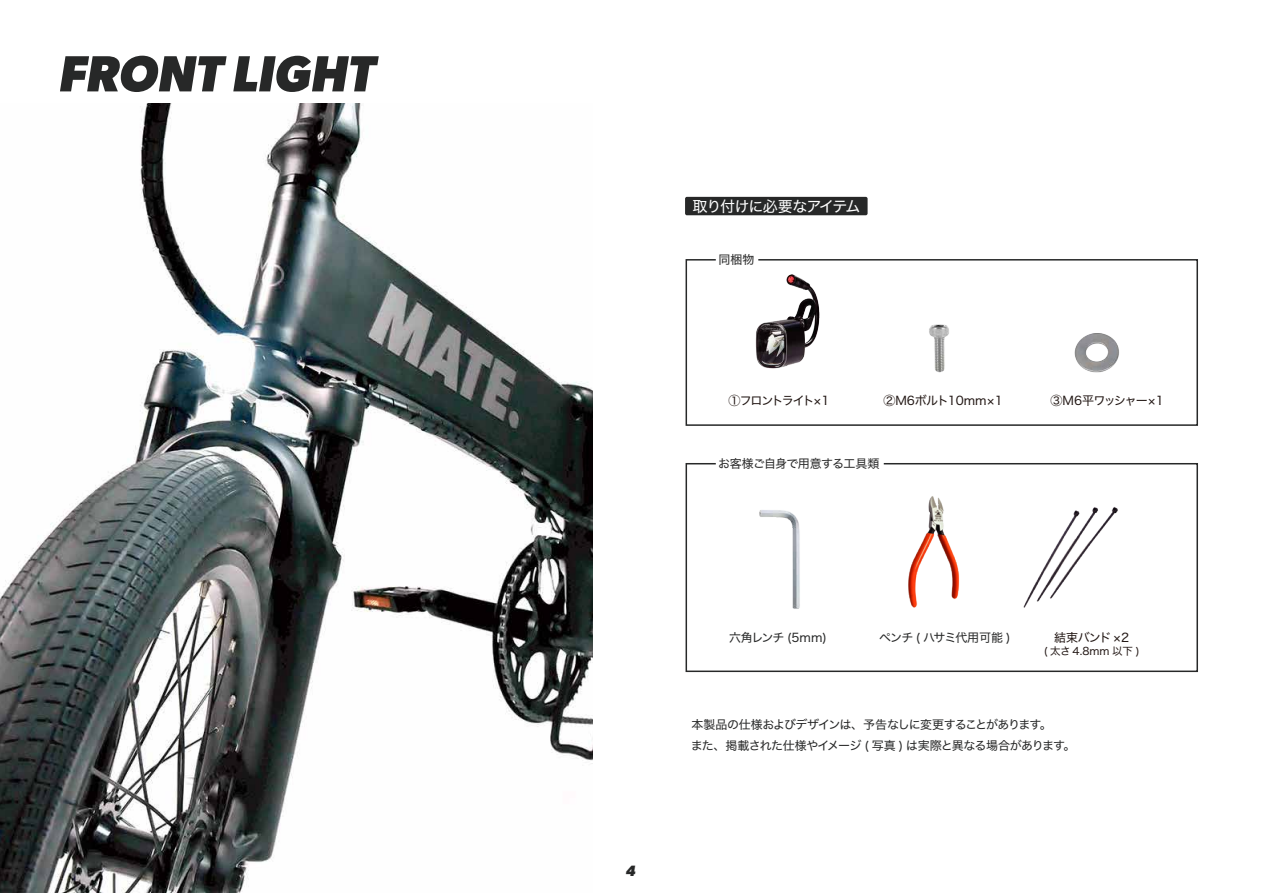
<style>
.page{position:relative;width:1263px;height:893px;background:#fff}
.page>*{position:absolute;margin:0;border:0;box-sizing:border-box;transform-origin:0 0}
.t1{font:italic 700 51px "Gibson";color:#272828}
.t2{font:15px "Hiragino Sans W4";letter-spacing:-.075em;color:#fff}
.t3{font:italic 700 15px "Gibson";color:#272828}
.t4{font:12px/21px "Hiragino Sans W4";letter-spacing:-.055em;color:#272828}
.t5{font:12px "Hiragino Sans W4";letter-spacing:-.07em;color:#231815}
.t6{font:12px "Hiragino Sans W4";letter-spacing:-.04em;color:#282828}
.t7{font:12px "Hiragino Sans W4";letter-spacing:-.08em;color:#272828}
.t8{font:12px "Hiragino Sans W4";color:#231815}
.t9{font:12px "Hiragino Sans W4";letter-spacing:-.1em;color:#231815}
.t10{font:10.5px "Hiragino Sans W4";color:#231815}
</style>
<div class="page">
<img style="left:0;top:103px;width:592px;height:790px">
<div style="left:685px;top:197px;width:182px;height:18px;background:#272828;border-radius:2px"></div>
<svg style="left:685px;top:259px;width:513px;height:167px"></svg>
<svg style="left:685px;top:463px;width:513px;height:210px"></svg>
<h1 class="t1" style="left:59px;top:43px;width:317px">FRONT LIGHT</h1>
<p class="t2" style="left:693px;top:193px;width:169px">取り付けに必要なアイテム</p>
<p class="t6" style="left:718px;top:249px;width:37px">同梱物</p>
<p class="t9" style="left:729px;top:390px;width:103px">①フロントライト×1</p>
<p class="t8" style="left:883px;top:390px;width:121px">②M6ボルト10mm×1</p>
<p class="t5" style="left:1050px;top:390px;width:115px">③M6平ワッシャー×1</p>
<p class="t6" style="left:718px;top:453px;width:163px">お客様ご自身で用意する工具類</p>
<p class="t3" style="left:626px;top:862px;width:11px">4</p>
<p class="t4" style="left:729px;top:626px;width:99px">六角レンチ (5mm)</p>
<p class="t7" style="left:879px;top:626px;width:133px">ペンチ ( ハサミ代用可能 )</p>
<p class="t5" style="left:1054px;top:626px;width:77px">結束バンド ×2</p>
<p class="t10" style="left:1044px;top:642px;width:97px">( 太さ 4.8mm 以下 )</p>
<p class="t4" style="left:691px;top:713px;width:386px">本製品の仕様およびデザインは、予告なしに変更することがあります。<br>また、掲載された仕様やイメージ ( 写真 ) は実際と異なる場合があります。</p>
</div>
